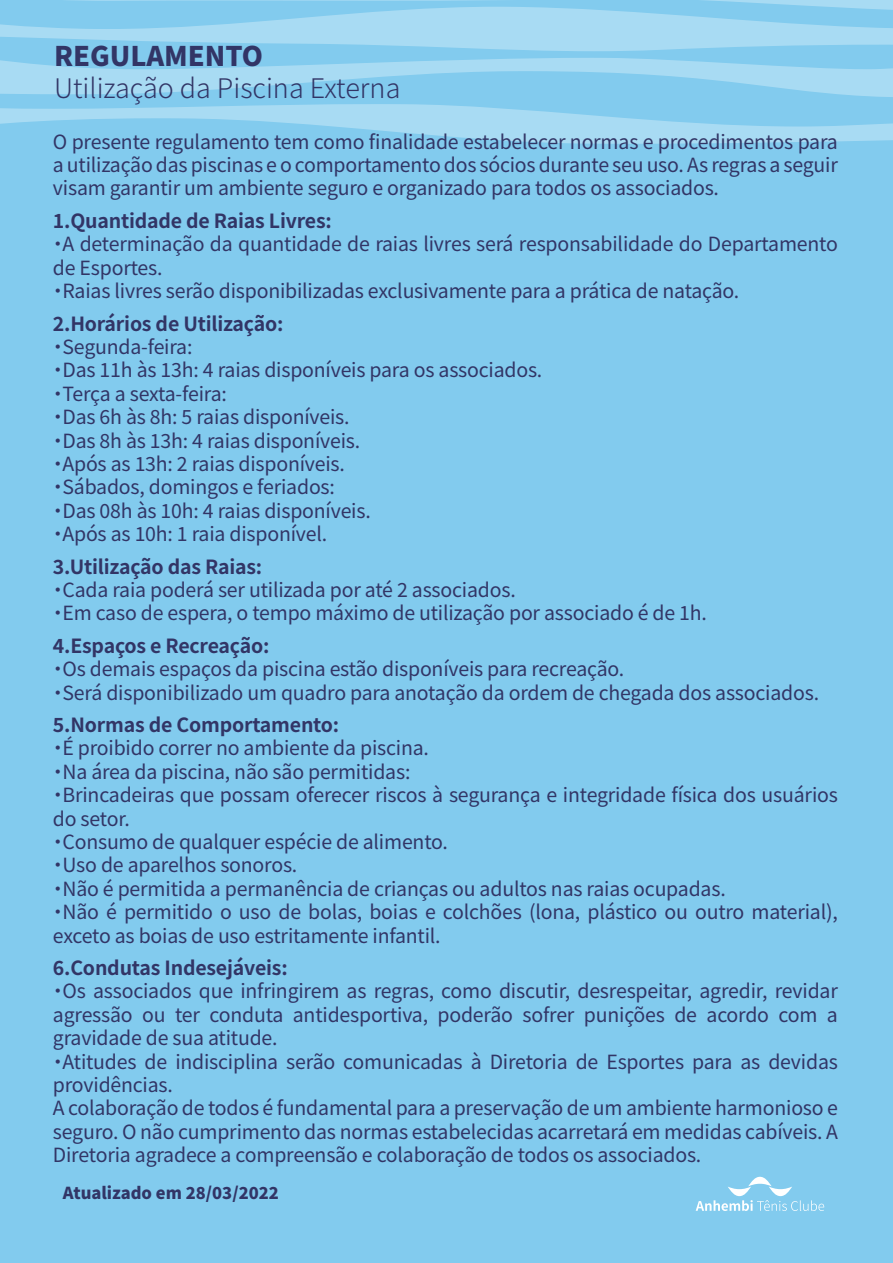
<style>
.page{position:relative;width:893px;height:1263px;background:#82cbee}
.page>*{position:absolute;margin:0;border:0;box-sizing:border-box;transform-origin:0 0}
.t1{font:300 27px "Noto Sans HK";color:#323566}
.t2{font:900 27px "Noto Sans HK";color:#323566}
.t3{font:19.5px/23.4px "Noto Sans HK";letter-spacing:-.01em;color:#323566}
.t4{font:700 19.5px "Noto Sans HK";letter-spacing:-.01em;color:#323566}
.t5{font:900 16.5px "Noto Sans HK";color:#323566}
</style>
<div class="page">
<svg style="left:0;top:104px;width:893px;height:40px"></svg>
<svg style="left:0;top:0;width:893px;height:97px"></svg>
<svg style="left:696px;top:1177px;width:128px;height:34px"></svg>
<p class="t2" style="left:54px;top:41px;width:211px">REGULAMENTO</p>
<p class="t1" style="left:54px;top:73px;width:348px">Utilização da Piscina Externa</p>
<p class="t3" style="left:53px;top:130px;width:786px;text-align:justify">O presente regulamento tem como finalidade estabelecer normas e procedimentos para a utilização das piscinas e o comportamento dos sócios durante seu uso. As regras a seguir visam garantir um ambiente seguro e organizado para todos os associados.</p>
<p class="t4" style="left:53px;top:210px;width:280px">1.Quantidade de Raias Livres:</p>
<p class="t3" style="left:48px;top:233px;width:791px">•A determinação da quantidade de raias livres será responsabilidade do Departamento de Esportes.</p>
<p class="t3" style="left:48px;top:280px;width:693px">•Raias livres serão disponibilizadas exclusivamente para a prática de natação.</p>
<p class="t4" style="left:53px;top:312px;width:232px">2.Horários de Utilização:</p>
<p class="t3" style="left:48px;top:335px;width:146px">•Segunda-feira:</p>
<p class="t3" style="left:48px;top:359px;width:496px">•Das 11h às 13h: 4 raias disponíveis para os associados.</p>
<p class="t3" style="left:48px;top:382px;width:180px">•Terça a sexta-feira:</p>
<p class="t3" style="left:48px;top:406px;width:303px">•Das 6h às 8h: 5 raias disponíveis.</p>
<p class="t3" style="left:48px;top:429px;width:314px">•Das 8h às 13h: 4 raias disponíveis.</p>
<p class="t3" style="left:48px;top:452px;width:298px">•Após as 13h: 2 raias disponíveis.</p>
<p class="t3" style="left:48px;top:476px;width:288px">•Sábados, domingos e feriados:</p>
<p class="t3" style="left:48px;top:499px;width:324px">•Das 08h às 10h: 4 raias disponíveis.</p>
<p class="t3" style="left:48px;top:523px;width:281px">•Após as 10h: 1 raia disponível.</p>
<p class="t4" style="left:53px;top:555px;width:211px">3.Utilização das Raias:</p>
<p class="t3" style="left:48px;top:578px;width:469px">•Cada raia poderá ser utilizada por até 2 associados.</p>
<p class="t3" style="left:48px;top:602px;width:660px">•Em caso de espera, o tempo máximo de utilização por associado é de 1h.</p>
<p class="t4" style="left:53px;top:635px;width:218px">4.Espaços e Recreação:</p>
<p class="t3" style="left:48px;top:658px;width:578px">•Os demais espaços da piscina estão disponíveis para recreação.</p>
<p class="t3" style="left:48px;top:681px;width:772px">•Será disponibilizado um quadro para anotação da ordem de chegada dos associados.</p>
<p class="t4" style="left:53px;top:714px;width:288px">5.Normas de Comportamento:</p>
<p class="t3" style="left:48px;top:737px;width:382px">•É proibido correr no ambiente da piscina.</p>
<p class="t3" style="left:48px;top:760px;width:364px">•Na área da piscina, não são permitidas:</p>
<p class="t3" style="left:48px;top:784px;width:791px">•Brincadeiras que possam oferecer riscos à segurança e integridade física dos usuários do setor.</p>
<p class="t3" style="left:48px;top:830px;width:401px">•Consumo de qualquer espécie de alimento.</p>
<p class="t3" style="left:48px;top:854px;width:251px">•Uso de aparelhos sonoros.</p>
<p class="t3" style="left:48px;top:877px;width:679px">•Não é permitida a permanência de crianças ou adultos nas raias ocupadas.</p>
<p class="t3" style="left:48px;top:901px;width:791px">•Não é permitido o uso de bolas, boias e colchões (lona, plástico ou outro material), exceto as boias de uso estritamente infantil.</p>
<p class="t4" style="left:53px;top:957px;width:236px">6.Condutas Indesejáveis:</p>
<p class="t3" style="left:48px;top:980px;width:791px;text-align:justify">•Os associados que infringirem as regras, como discutir, desrespeitar, agredir, revidar agressão ou ter conduta antidesportiva, poderão sofrer punições de acordo com a gravidade de sua atitude.</p>
<p class="t3" style="left:48px;top:1050px;width:791px">•Atitudes de indisciplina serão comunicadas à Diretoria de Esportes para as devidas providências.</p>
<p class="t3" style="left:53px;top:1097px;width:786px;text-align:justify">A colaboração de todos é fundamental para a preservação de um ambiente harmonioso e seguro. O não cumprimento das normas estabelecidas acarretará em medidas cabíveis. A Diretoria agradece a compreensão e colaboração de todos os associados.</p>
<p class="t5" style="left:63px;top:1183px;width:218px">Atualizado em 28/03/2022</p>
</div>
